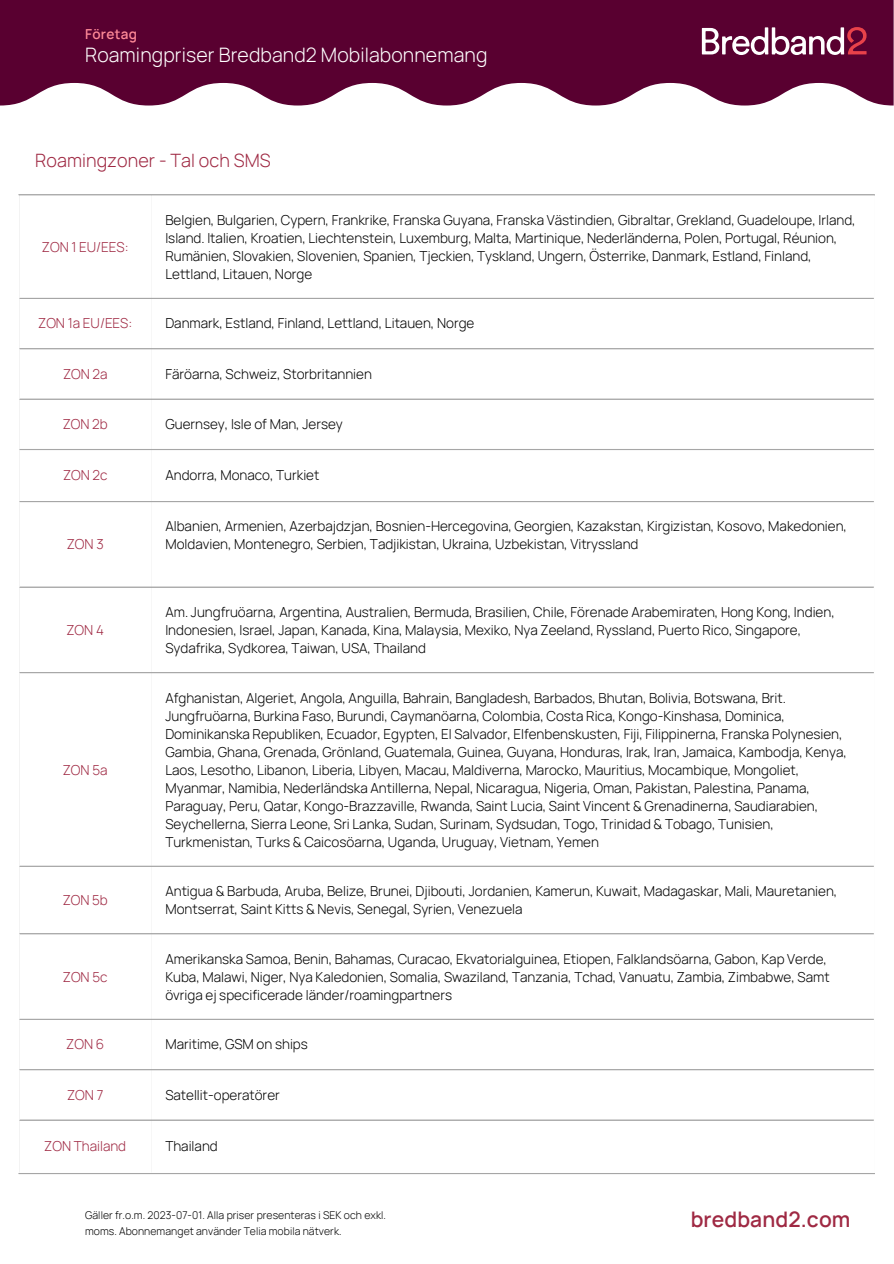
<style>
.page{position:relative;width:894px;height:1264px;background:#fff}
.page>*{position:absolute;margin:0;border:0;box-sizing:border-box;transform-origin:0 0}
.t1{font:600 21px "Manrope";letter-spacing:.005em;color:#9f2943}
.t2{font:300 19.5px "Manrope";letter-spacing:.005em;color:#fff}
.t3{font:300 18px "Manrope";letter-spacing:.005em;color:#9f2943}
.t4{font:300 13.5px/18px "Manrope";color:#000}
.t5{font:300 13.5px "Manrope";color:#9f2943}
.t6{font:600 13.5px "Manrope";letter-spacing:.02em;color:#ff8a98}
.t7{font:300 10.5px/15.8px "Manrope";letter-spacing:.005em;color:#000}
</style>
<div class="page">
<svg style="left:0;top:0;width:893px;height:105px;background:#6a1b46"></svg>
<svg style="left:701px;top:27px;width:165px;height:28px"></svg>
<hr style="left:19px;top:194px;width:855px;height:1px;background:#a6a6a6">
<hr style="left:20px;top:298px;width:853px;height:1px;background:#a6a6a6">
<hr style="left:20px;top:348px;width:853px;height:1px;background:#a6a6a6">
<hr style="left:20px;top:398px;width:853px;height:2px;background:#a6a6a6">
<hr style="left:20px;top:449px;width:853px;height:1px;background:#a6a6a6">
<hr style="left:20px;top:501px;width:853px;height:1px;background:#a6a6a6">
<hr style="left:20px;top:586px;width:853px;height:1px;background:#a6a6a6">
<hr style="left:20px;top:672px;width:853px;height:1px;background:#a6a6a6">
<hr style="left:20px;top:865px;width:853px;height:1px;background:#a6a6a6">
<hr style="left:20px;top:933px;width:853px;height:1px;background:#a6a6a6">
<hr style="left:20px;top:1018px;width:853px;height:1px;background:#a6a6a6">
<hr style="left:20px;top:1069px;width:853px;height:1px;background:#a6a6a6">
<hr style="left:20px;top:1119px;width:853px;height:1px;background:#a6a6a6">
<hr style="left:19px;top:1172px;width:855px;height:2px;background:#a6a6a6">
<p class="t6" style="left:85px;top:24px;width:53px">Företag</p>
<p class="t2" style="left:85px;top:41px;width:403px">Roamingpriser Bredband2 Mobilabonnemang</p>
<p class="t3" style="left:35px;top:148px;width:237px">Roamingzoner - Tal och SMS</p>
<h4 class="t5" style="left:42px;top:237px;width:88px">ZON 1 EU/EES:</h4>
<h2 class="t4" style="left:165px;top:210px;width:691px">Belgien, Bulgarien, Cypern, Frankrike, Franska Guyana, Franska Västindien, Gibraltar, Grekland, Guadeloupe, Irland, Island. Italien, Kroatien, Liechtenstein, Luxemburg, Malta, Martinique, Nederländerna, Polen, Portugal, Réunion, Rumänien, Slovakien, Slovenien, Spanien, Tjeckien, Tyskland, Ungern, Österrike, Danmark, Estland, Finland, Lettland, Litauen, Norge</h2>
<h3 class="t5" style="left:38px;top:314px;width:95px">ZON 1a EU/EES:</h3>
<p class="t4" style="left:165px;top:314px;width:310px">Danmark, Estland, Finland, Lettland, Litauen, Norge</p>
<p class="t5" style="left:63px;top:364px;width:46px">ZON 2a</p>
<p class="t4" style="left:165px;top:364px;width:208px">Färöarna, Schweiz, Storbritannien</p>
<p class="t5" style="left:63px;top:414px;width:46px">ZON 2b</p>
<p class="t4" style="left:165px;top:415px;width:179px">Guernsey, Isle of Man, Jersey</p>
<p class="t5" style="left:63px;top:466px;width:46px">ZON 2c</p>
<p class="t4" style="left:165px;top:466px;width:155px">Andorra, Monaco, Turkiet</p>
<p class="t5" style="left:67px;top:535px;width:38px">ZON 3</p>
<p class="t5" style="left:67px;top:620px;width:39px">ZON 4</p>
<p class="t5" style="left:63px;top:760px;width:46px">ZON 5a</p>
<p class="t4" style="left:165px;top:517px;width:683px">Albanien, Armenien, Azerbajdzjan, Bosnien-Hercegovina, Georgien, Kazakstan, Kirgizistan, Kosovo, Makedonien,<br>Moldavien, Montenegro, Serbien, Tadjikistan, Ukraina, Uzbekistan, Vitryssland</p>
<p class="t4" style="left:165px;top:602px;width:670px">Am. Jungfruöarna, Argentina, Australien, Bermuda, Brasilien, Chile, Förenade Arabemiraten, Hong Kong, Indien,<br>Indonesien, Israel, Japan, Kanada, Kina, Malaysia, Mexiko, Nya Zeeland, Ryssland, Puerto Rico, Singapore,<br>Sydafrika, Sydkorea, Taiwan, USA, Thailand</p>
<p class="t4" style="left:165px;top:688px;width:682px">Afghanistan, Algeriet, Angola, Anguilla, Bahrain, Bangladesh, Barbados, Bhutan, Bolivia, Botswana, Brit.<br>Jungfruöarna, Burkina Faso, Burundi, Caymanöarna, Colombia, Costa Rica, Kongo-Kinshasa, Dominica, Dominikanska Republiken, Ecuador, Egypten, El Salvador, Elfenbenskusten, Fiji, Filippinerna, Franska Polynesien, Gambia, Ghana, Grenada, Grönland, Guatemala, Guinea, Guyana, Honduras, Irak, Iran, Jamaica, Kambodja, Kenya, Laos, Lesotho, Libanon, Liberia, Libyen, Macau, Maldiverna, Marocko, Mauritius, Mocambique, Mongoliet, Myanmar, Namibia, Nederländska Antillerna, Nepal, Nicaragua, Nigeria, Oman, Pakistan, Palestina, Panama, Paraguay, Peru, Qatar, Kongo-Brazzaville, Rwanda, Saint Lucia, Saint Vincent &amp; Grenadinerna, Saudiarabien, Seychellerna, Sierra Leone, Sri Lanka, Sudan, Surinam, Sydsudan, Togo, Trinidad &amp; Tobago, Tunisien, Turkmenistan, Turks &amp; Caicosöarna, Uganda, Uruguay, Vietnam, Yemen</p>
<p class="t5" style="left:63px;top:890px;width:47px">ZON 5b</p>
<p class="t4" style="left:165px;top:881px;width:673px">Antigua &amp; Barbuda, Aruba, Belize, Brunei, Djibouti, Jordanien, Kamerun, Kuwait, Madagaskar, Mali, Mauretanien,<br>Montserrat, Saint Kitts &amp; Nevis, Senegal, Syrien, Venezuela</p>
<p class="t5" style="left:63px;top:967px;width:46px">ZON 5c</p>
<p class="t4" style="left:165px;top:949px;width:665px">Amerikanska Samoa, Benin, Bahamas, Curacao, Ekvatorialguinea, Etiopen, Falklandsöarna, Gabon, Kap Verde,<br>Kuba, Malawi, Niger, Nya Kaledonien, Somalia, Swaziland, Tanzania, Tchad, Vanuatu, Zambia, Zimbabwe, Samt övriga ej specificerade länder/roamingpartners</p>
<p class="t5" style="left:66px;top:1034px;width:39px">ZON 6</p>
<p class="t4" style="left:165px;top:1034px;width:144px">Maritime, GSM on ships</p>
<p class="t5" style="left:67px;top:1085px;width:38px">ZON 7</p>
<p class="t4" style="left:165px;top:1085px;width:116px">Satellit-operatörer</p>
<p class="t5" style="left:44px;top:1136px;width:83px">ZON Thailand</p>
<p class="t4" style="left:165px;top:1136px;width:54px">Thailand</p>
<p class="t7" style="left:85px;top:1206px;width:302px">Gäller fr.o.m. 2023-07-01. Alla priser presenteras i SEK och exkl. moms. Abonnemanget använder Telia mobila nätverk.</p>
<h1 class="t1" style="left:690px;top:1204px;width:161px">bredband2.com</h1>
</div>
